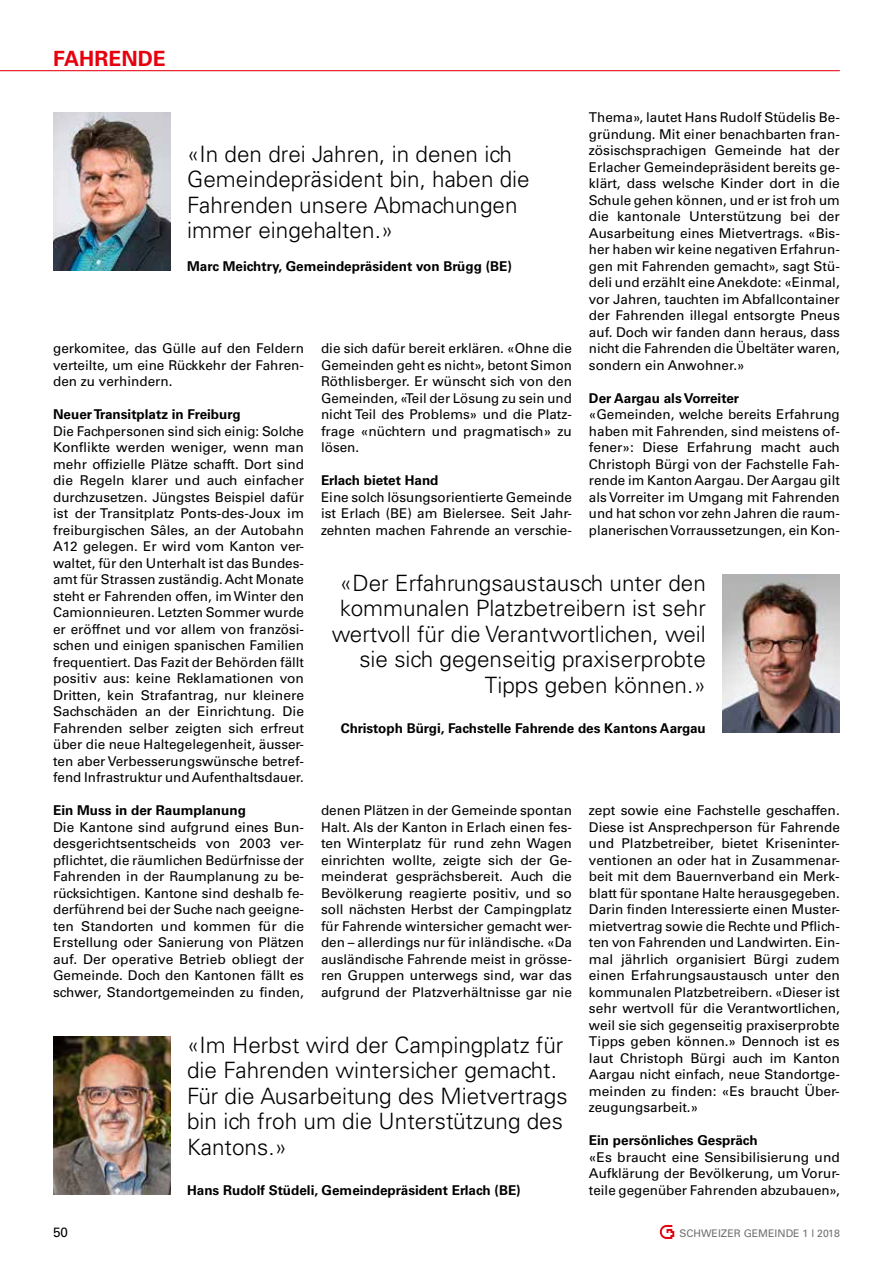
<style>
.page{position:relative;width:893px;height:1263px;background:#fff}
.page>*{position:absolute;margin:0;border:0;box-sizing:border-box;transform-origin:0 0}
.t1{font:300 22.5px/25.5px "Univers LT Std";color:#000}
.t2{font:700 21px "Univers LT Std";color:#e7000e}
.t3{font:13.5px/16.5px "Univers LT Std";color:#000;text-align:justify}
.t4{font:700 13.5px "Univers LT Std";color:#000}
.t5{font:10.5px "Univers LT Std";color:#6f7070}
</style>
<div class="page">
<hr style="left:0;top:70px;width:840px;height:1px;background:#e7000e">
<svg style="left:660px;top:1225px;width:14px;height:14px"></svg>
<img style="left:53px;top:112px;width:117px;height:159px">
<img style="left:723px;top:574px;width:117px;height:159px">
<img style="left:53px;top:1037px;width:117px;height:158px">
<h2 class="t2" style="left:53px;top:46px;width:114px">FAHRENDE</h2>
<p class="t3" style="left:589px;top:109px;width:252px">Thema», lautet Hans Rudolf Stüdelis Be&shy;gründung. Mit einer benachbarten fran&shy;zösischsprachigen Gemeinde hat der Erlacher Gemeindepräsident bereits ge&shy;klärt, dass welsche Kinder dort in die Schule gehen können, und er ist froh um die kantonale Unterstützung bei der Ausarbeitung eines Mietvertrags. «Bis&shy;her haben wir keine negativen Erfahrun&shy;gen mit Fahrenden gemacht», sagt Stü&shy;deli und erzählt eine Anekdote: «Einmal, vor Jahren, tauchten im Abfallcontainer der Fahrenden illegal entsorgte Pneus auf. Doch wir fanden dann heraus, dass nicht die Fahrenden die Übeltäter waren, sondern ein Anwohner.»</p>
<p class="t4" style="left:589px;top:390px;width:152px">Der Aargau als Vorreiter</p>
<p class="t3" style="left:589px;top:406px;width:252px">«Gemeinden, welche bereits Erfahrung haben mit Fahrenden, sind meistens of&shy;fener»: Diese Erfahrung macht auch Christoph Bürgi von der Fachstelle Fah&shy;rende im Kanton Aargau. Der Aargau gilt als Vorreiter im Umgang mit Fahrenden und hat schon vor zehn Jahren die raum&shy;planerischen Vorraussetzungen, ein Kon-</p>
<h1 class="t1" style="left:187px;top:141px;width:344px">«In den drei Jahren, in denen ich<br>Gemeindepräsident bin, haben die<br>Fahrenden unsere Abmachungen immer eingehalten.»</h1>
<p class="t4" style="left:187px;top:258px;width:326px">Marc Meichtry, Gemeindepräsident von Brügg (BE)</p>
<p class="t3" style="left:321px;top:340px;width:252px">die sich dafür bereit erklären. «Ohne die Gemeinden geht es nicht», betont Simon Röthlisberger. Er wünscht sich von den Gemeinden, «Teil der Lösung zu sein und nicht Teil des Problems» und die Platz&shy;frage «nüchtern und pragmatisch» zu lösen.</p>
<p class="t4" style="left:321px;top:472px;width:119px">Erlach bietet Hand</p>
<p class="t3" style="left:321px;top:489px;width:252px">Eine solch lösungsorientierte Gemeinde ist Erlach (BE) am Bielersee. Seit Jahr&shy;zehnten machen Fahrende an verschie-</p>
<p class="t3" style="left:53px;top:340px;width:252px">gerkomitee, das Gülle auf den Feldern verteilte, um eine Rückkehr der Fahren&shy;den zu verhindern.</p>
<p class="t4" style="left:53px;top:406px;width:189px">Neuer Transitplatz in Freiburg</p>
<p class="t3" style="left:53px;top:423px;width:252px">Die Fachpersonen sind sich einig: Solche Konflikte werden weniger, wenn man mehr offizielle Plätze schafft. Dort sind die Regeln klarer und auch einfacher durchzusetzen. Jüngstes Beispiel dafür ist der Transitplatz Ponts-des-Joux im freiburgischen Sâles, an der Autobahn A12 gelegen. Er wird vom Kanton ver&shy;waltet, für den Unterhalt ist das Bundes&shy;amt für Strassen zuständig. Acht Monate steht er Fahrenden offen, im Winter den Camionnieuren. Letzten Sommer wurde er eröffnet und vor allem von französi&shy;schen und einigen spanischen Familien frequentiert. Das Fazit der Behörden fällt positiv aus: keine Reklamationen von Dritten, kein Strafantrag, nur kleinere Sachschäden an der Einrichtung. Die Fahrenden selber zeigten sich erfreut über die neue Haltegelegenheit, äusser&shy;ten aber Verbesserungswünsche betref&shy;fend Infrastruktur und Aufenthaltsdauer.</p>
<p class="t4" style="left:53px;top:802px;width:194px">Ein Muss in der Raumplanung</p>
<p class="t3" style="left:53px;top:819px;width:252px">Die Kantone sind aufgrund eines Bun&shy;desgerichtsentscheids von 2003 ver&shy;pflichtet, die räumlichen Bedürfnisse der Fahrenden in der Raumplanung zu be&shy;rücksichtigen. Kantone sind deshalb fe&shy;derführend bei der Suche nach geeigne&shy;ten Standorten und kommen für die Erstellung oder Sanierung von Plätzen auf. Der operative Betrieb obliegt der Gemeinde. Doch den Kantonen fällt es schwer, Standortgemeinden zu finden,</p>
<h1 class="t1" style="left:332px;top:570px;width:376px;text-align:right">«Der Erfahrungsaustausch unter den kommunalen Platzbetreibern ist sehr wertvoll für die Verantwortlichen, weil sie sich gegenseitig praxiserprobte Tipps geben können.»</h1>
<p class="t4" style="left:341px;top:720px;width:367px">Christoph Bürgi, Fachstelle Fahrende des Kantons Aargau</p>
<p class="t3" style="left:589px;top:802px;width:252px">zept sowie eine Fachstelle geschaffen.<br>Diese ist Ansprechperson für Fahrende und Platzbetreiber, bietet Kriseninter&shy;ventionen an oder hat in Zusammenar&shy;beit mit dem Bauernverband ein Merk&shy;blatt für spontane Halte herausgegeben.<br>Darin finden Interessierte einen Muster&shy;mietvertrag sowie die Rechte und Pflich&shy;ten von Fahrenden und Landwirten. Ein&shy;mal jährlich organisiert Bürgi zudem einen Erfahrungsaustausch unter den kommunalen Platzbetreibern. «Dieser ist sehr wertvoll für die Verantwortlichen, weil sie sich gegenseitig praxiserprobte Tipps geben können.» Dennoch ist es laut Christoph Bürgi auch im Kanton Aargau nicht einfach, neue Standortge&shy;meinden zu finden: «Es braucht Über&shy;zeugungsarbeit.»</p>
<p class="t4" style="left:589px;top:1132px;width:170px">Ein persönliches Gespräch</p>
<p class="t3" style="left:589px;top:1149px;width:252px">«Es braucht eine Sensibilisierung und Aufklärung der Bevölkerung, um Vorur&shy;teile gegenüber Fahrenden abzubauen»,</p>
<p class="t3" style="left:321px;top:802px;width:252px">denen Plätzen in der Gemeinde spontan Halt. Als der Kanton in Erlach einen fes&shy;ten Winterplatz für rund zehn Wagen einrichten wollte, zeigte sich der Ge&shy;meinderat gesprächsbereit. Auch die Bevölkerung reagierte positiv, und so soll nächsten Herbst der Campingplatz für Fahrende wintersicher gemacht wer&shy;den – allerdings nur für inländische. «Da ausländische Fahrende meist in grösse&shy;ren Gruppen unterwegs sind, war das aufgrund der Platzverhältnisse gar nie</p>
<h1 class="t1" style="left:187px;top:1032px;width:382px">«Im Herbst wird der Campingplatz für die Fahrenden wintersicher gemacht.<br>Für die Ausarbeitung des Mietvertrags bin ich froh um die Unterstützung des<br>Kantons.»</h1>
<p class="t4" style="left:187px;top:1182px;width:335px">Hans Rudolf Stüdeli, Gemeindepräsident Erlach (BE)</p>
<p class="t3" style="left:53px;top:1224px;width:17px">50</p>
<p class="t5" style="left:679px;top:1227px;width:162px">SCHWEIZER GEMEINDE 1 l 2018</p>
</div>
